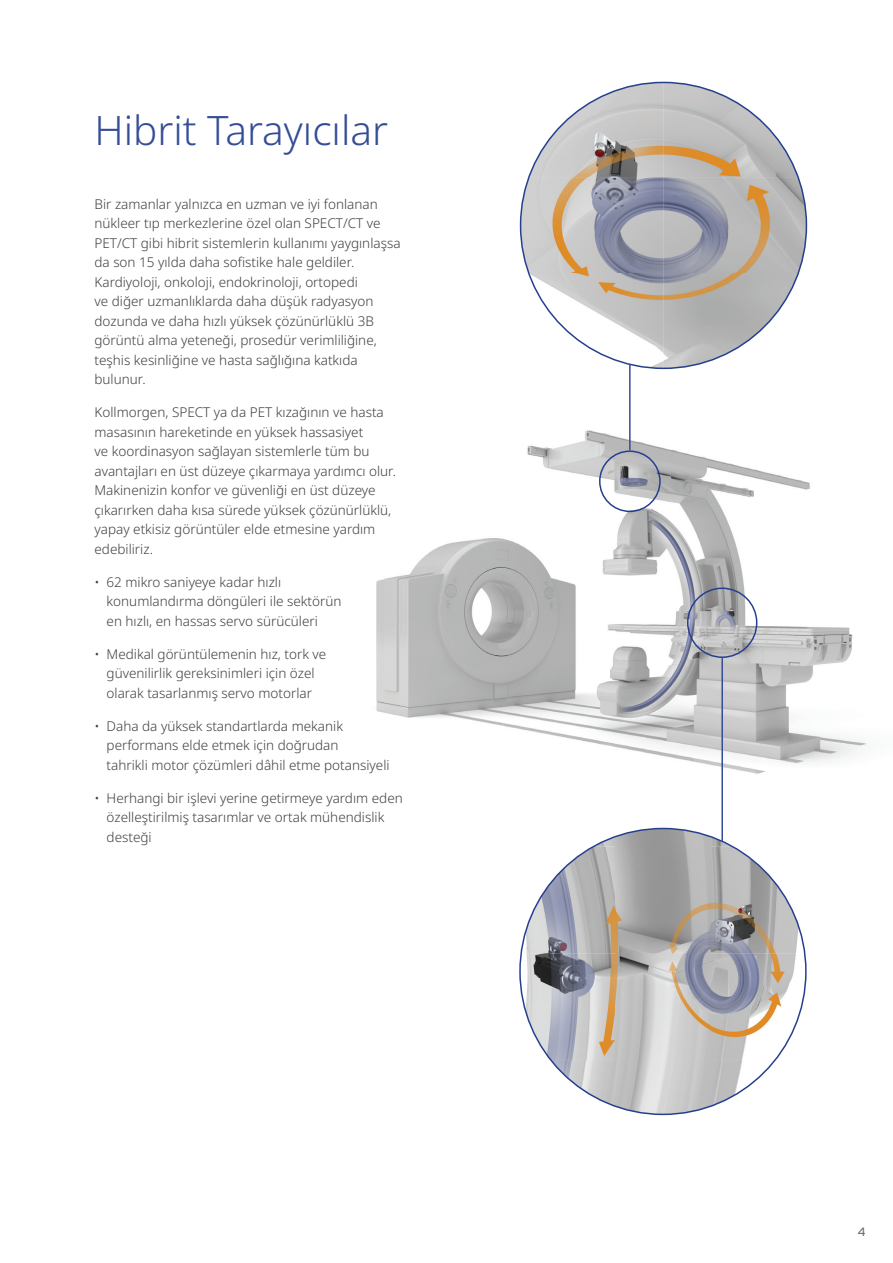
<style>
.page{position:relative;width:893px;height:1263px;background:#fff}
.page>*{position:absolute;margin:0;border:0;box-sizing:border-box;transform-origin:0 0}
.t1{font:300 40.5px "Noto Sans";color:#354d96}
.t2{font:300 13.5px/19.5px "Noto Sans";color:#3e3e3f}
.t3{font:500 12px "Red Hat Display";color:#6c6d70}
</style>
<div class="page">
<img style="left:376px;top:430px;width:491px;height:416px">
<svg style="left:521px;top:82px;width:285px;height:286px"></svg>
<img style="left:520px;top:846px;width:286px;height:215px">
<img style="left:551px;top:1061px;width:207px;height:53px">
<img style="left:758px;top:1061px;width:17px;height:17px">
<img style="left:594px;top:828px;width:138px;height:18px">
<div style="left:599px;top:450px;width:62px;height:62px;border:2px solid #253f8e;border-radius:50%"></div>
<div style="left:687px;top:587px;width:70px;height:71px;border:2px solid #253f8e;border-radius:50%"></div>
<hr style="left:629px;top:364px;width:2px;height:86px;background:#354d96">
<hr style="left:721px;top:658px;width:2px;height:183px;background:#354d96">
<h1 class="t1" style="left:94px;top:101px;width:295px">Hibrit Tarayıcılar</h1>
<p class="t2" style="left:94px;top:195px;width:308px">Bir zamanlar yalnızca en uzman ve iyi fonlanan nükleer tıp merkezlerine özel olan SPECT/CT ve PET/CT gibi hibrit sistemlerin kullanımı yaygınlaşsa da son 15 yılda daha sofistike hale geldiler.<br>Kardiyoloji, onkoloji, endokrinoloji, ortopedi<br>ve diğer uzmanlıklarda daha düşük radyasyon dozunda ve daha hızlı yüksek çözünürlüklü 3B görüntü alma yeteneği, prosedür verimliliğine, teşhis kesinliğine ve hasta sağlığına katkıda bulunur.</p>
<p class="t2" style="left:94px;top:403px;width:303px">Kollmorgen, SPECT ya da PET kızağının ve hasta masasının hareketinde en yüksek hassasiyet<br>ve koordinasyon sağlayan sistemlerle tüm bu avantajları en üst düzeye çıkarmaya yardımcı olur.<br>Makinenizin konfor ve güvenliği en üst düzeye çıkarırken daha kısa sürede yüksek çözünürlüklü, yapay etkisiz görüntüler elde etmesine yardım edebiliriz.</p>
<p class="t2" style="left:107px;top:573px;width:236px;text-indent:-12px">• 62 mikro saniyeye kadar hızlı konumlandırma döngüleri ile sektörün en hızlı, en hassas servo sürücüleri</p>
<p class="t2" style="left:94px;top:645px;width:233px;text-align:center">• Medikal görüntülemenin hız, tork ve güvenilirlik gereksinimleri için özel olarak tasarlanmış servo motorlar</p>
<p class="t2" style="left:107px;top:717px;width:284px;text-indent:-12px">• Daha da yüksek standartlarda mekanik performans elde etmek için doğrudan<br>tahrikli motor çözümleri dâhil etme potansiyeli</p>
<p class="t2" style="left:107px;top:789px;width:298px;text-indent:-12px">• Herhangi bir işlevi yerine getirmeye yardım eden özelleştirilmiş tasarımlar ve ortak mühendislik desteği</p>
<p class="t3" style="left:858px;top:1224px;width:9px">4</p>
</div>
